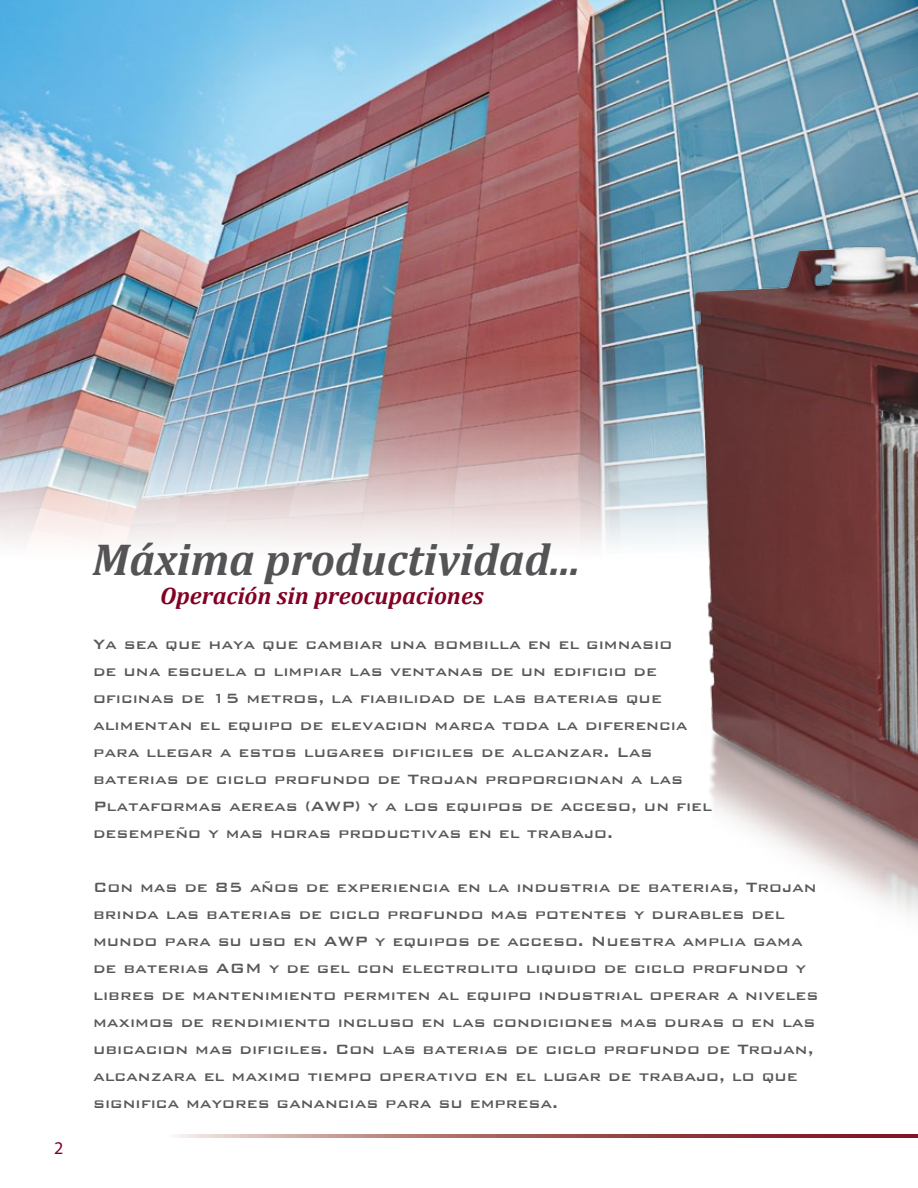
<style>
.page{position:relative;width:918px;height:1188px;background:#fff}
.page>*{position:absolute;margin:0;border:0;box-sizing:border-box;transform-origin:0 0}
.t1{font:italic 700 45px "Cambria";color:#545456}
.t2{font:italic 700 24px "Cambria";color:#820024}
.t3{font:500 18px/27px "Bank Gothic";color:#58595b}
.t4{font:18px "Myriad Pro";color:#820024}
</style>
<div class="page">
<svg style="left:177px;top:1134px;width:740px;height:3px;background:#a86364"></svg>
<img style="left:0;top:0;width:918px;height:546px">
<img style="left:693px;top:237px;width:225px;height:678px">
<p class="t4" style="left:54px;top:1137px;width:11px">2</p>
<h1 class="t1" style="left:93px;top:528px;width:489px">Máxima productividad...</h1>
<h2 class="t2" style="left:160px;top:579px;width:325px">Operación sin preocupaciones</h2>
<p class="t3" style="left:93px;top:630px;width:621px">Ya sea que haya que cambiar una bombilla en el gimnasio<br>de una escuela o limpiar las ventanas de un edificio de oficinas de 15 metros, la fiabilidad de las baterias que alimentan el equipo de elevacion marca toda la diferencia para llegar a estos lugares dificiles de alcanzar. Las baterias de ciclo profundo de Trojan proporcionan a las Plataformas aereas (AWP) y a los equipos de acceso, un fiel desempe–o y mas horas productivas en el trabajo.</p>
<p class="t3" style="left:93px;top:873px;width:727px">Con mas de 85 a–os de experiencia en la industria de baterias, Trojan brinda las baterias de ciclo profundo mas potentes y durables del mundo para su uso en AWP y equipos de acceso. Nuestra amplia gama de baterias AGM y de gel con electrolito liquido de ciclo profundo y libres de mantenimiento permiten al equipo industrial operar a niveles maximos de rendimiento incluso en las condiciones mas duras o en las ubicacion mas dificiles. Con las baterias de ciclo profundo de Trojan, alcanzara el maximo tiempo operativo en el lugar de trabajo, lo que significa mayores ganancias para su empresa.</p>
</div>
